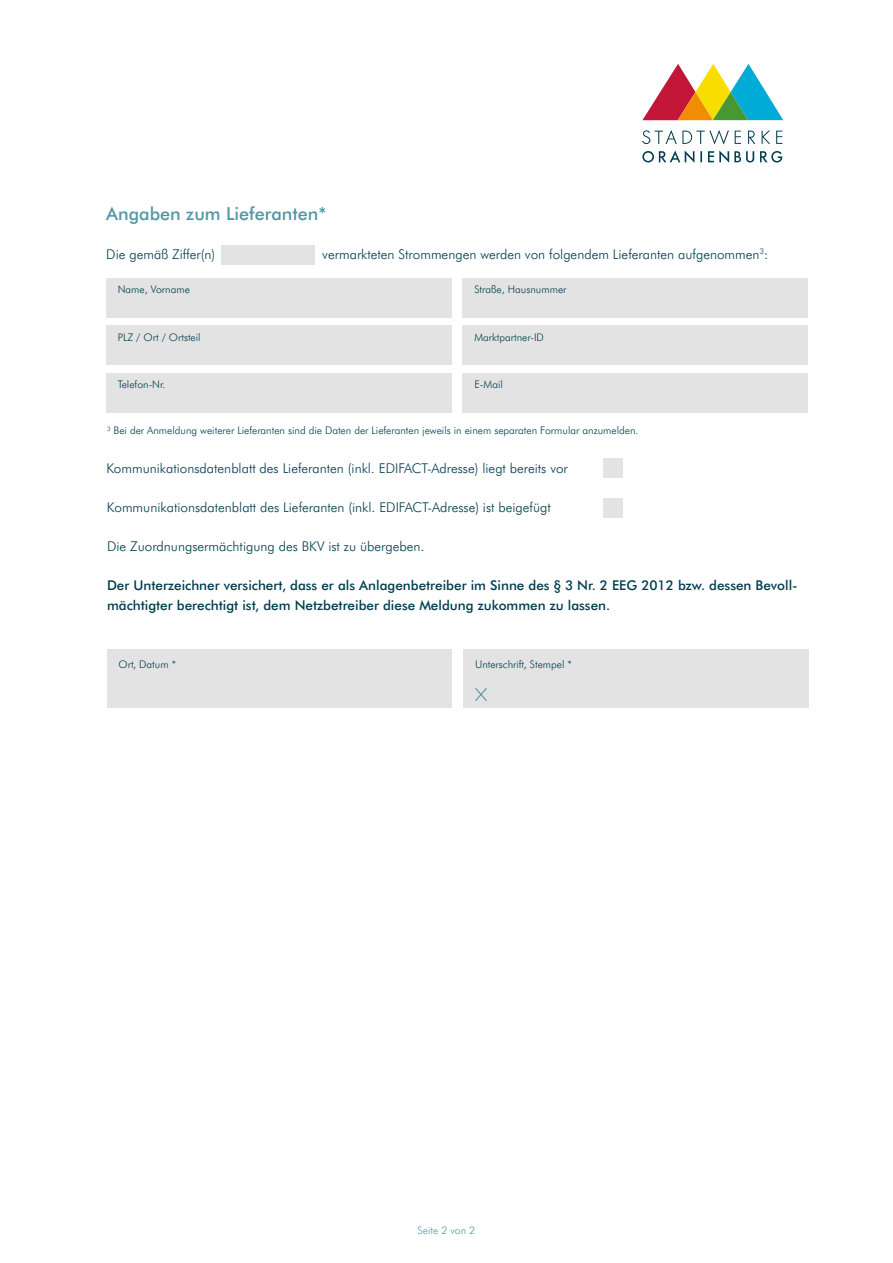
<style>
.page{position:relative;width:893px;height:1263px;background:#fff}
.page>*{position:absolute;margin:0;border:0;box-sizing:border-box;transform-origin:0 0}
.t1{font:500 18px "Futura BT";color:#5397a5}
.t2{font:300 13.5px "Futura BT";color:#003d4e}
.t3{font:500 13.5px/19.5px "Futura BT";color:#003d4e}
.t4{font:300 10.5px "Futura BT";color:#003d4e}
.t5{font:300 10.5px "Futura BT";color:#5397a5}
</style>
<div class="page">
<svg style="left:642px;top:150px;width:140px;height:13px"></svg>
<svg style="left:642px;top:130px;width:140px;height:14px"></svg>
<svg style="left:642px;top:64px;width:141px;height:56px"></svg>
<div style="left:107px;top:649px;width:344px;height:58px;background:#e3e3e3"></div>
<div style="left:464px;top:649px;width:345px;height:58px;background:#e3e3e3"></div>
<svg style="left:475px;top:688px;width:12px;height:13px"></svg>
<div style="left:603px;top:458px;width:20px;height:20px;background:#e3e3e3"></div>
<div style="left:604px;top:498px;width:19px;height:20px;background:#e3e3e3"></div>
<div style="left:106px;top:278px;width:345px;height:39px;background:#e3e3e3"></div>
<div style="left:106px;top:373px;width:345px;height:39px;background:#e3e3e3"></div>
<div style="left:106px;top:326px;width:345px;height:39px;background:#e3e3e3"></div>
<div style="left:463px;top:326px;width:345px;height:39px;background:#e3e3e3"></div>
<div style="left:463px;top:373px;width:345px;height:39px;background:#e3e3e3"></div>
<div style="left:463px;top:278px;width:345px;height:39px;background:#e3e3e3"></div>
<div style="left:221px;top:246px;width:94px;height:19px;background:#e3e3e3"></div>
<h1 class="t1" style="left:106px;top:202px;width:222px">Angaben zum Lieferanten*</h1>
<p class="t2" style="left:106px;top:245px;width:110px">Die gemäß Ziffer(n)</p>
<p class="t2" style="left:322px;top:245px;width:448px">vermarkteten Strommengen werden von folgendem Lieferanten aufgenommen<sup>3</sup>:</p>
<p class="t4" style="left:118px;top:283px;width:74px">Name, Vorname</p>
<p class="t4" style="left:474px;top:283px;width:94px">Straße, Hausnummer</p>
<p class="t4" style="left:118px;top:330px;width:84px">PLZ / Ort / Ortsteil</p>
<p class="t4" style="left:474px;top:330px;width:71px">Marktpartner-ID</p>
<p class="t4" style="left:474px;top:378px;width:30px">E-Mail</p>
<p class="t4" style="left:118px;top:378px;width:49px">Telefon-Nr.</p>
<p class="t4" style="left:107px;top:424px;width:533px"><sup>3</sup> Bei der Anmeldung weiterer Lieferanten sind die Daten der Lieferanten jeweils in einem separaten Formular anzumelden.</p>
<p class="t2" style="left:106px;top:460px;width:463px">Kommunikationsdatenblatt des Lieferanten (inkl. EDIFACT-Adresse) liegt bereits vor</p>
<p class="t2" style="left:107px;top:499px;width:445px">Kommunikationsdatenblatt des Lieferanten (inkl. EDIFACT-Adresse) ist beigefügt</p>
<p class="t2" style="left:107px;top:538px;width:319px">Die Zuordnungsermächtigung des BKV ist zu übergeben.</p>
<p class="t3" style="left:107px;top:576px;width:692px">Der Unterzeichner versichert, dass er als Anlagenbetreiber im Sinne des § 3 Nr. 2 EEG 2012 bzw. dessen Bevoll&shy;mächtigter berechtigt ist, dem Netzbetreiber diese Meldung zukommen zu lassen.</p>
<p class="t4" style="left:118px;top:658px;width:59px">Ort, Datum *</p>
<p class="t4" style="left:475px;top:658px;width:98px">Unterschrift, Stempel *</p>
<p class="t5" style="left:418px;top:1223px;width:59px">Seite 2 von 2</p>
</div>
